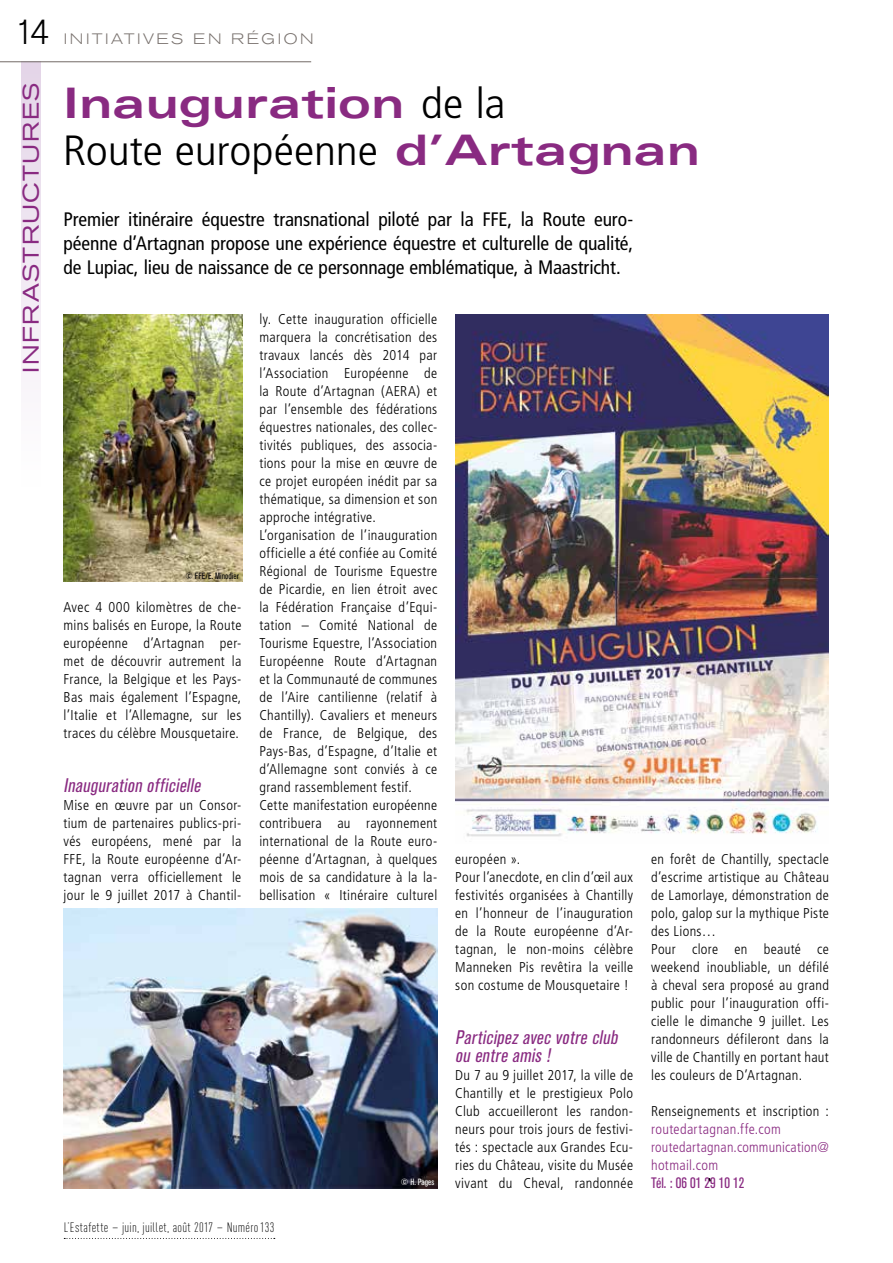
<style>
.page{position:relative;width:893px;height:1263px;background:#fff}
.page>*{position:absolute;margin:0;border:0;box-sizing:border-box;transform-origin:0 0}
.t1{font:300 condensed 42.3px "Frutiger LT Std";letter-spacing:-.005em;color:#000;scale:1.13 1}
.t2{font:700 expanded 42.3px "Univers";letter-spacing:.005em;color:#892a81;scale:1.05 1}
.t3{font:300 34.5px "Akzidenz Grotesk BQ";color:#000}
.t4{font:expanded 22.5px "Akzidenz Grotesk BQ";letter-spacing:.065em;color:#892a81}
.t5{font:condensed 19.5px/24px "Frutiger LT Std";letter-spacing:-.005em;color:#000;text-align:justify}
.t6{font:italic condensed 19.5px/18px "Akzidenz Grotesk BQ";color:#892a81}
.t7{font:300 expanded 15px "Akzidenz Grotesk BQ";letter-spacing:.175em;color:#79726e}
.t8{font:condensed 15px "Akzidenz Grotesk BQ";color:#892a81}
.t9{font:300 condensed 14.25px/18px "Frutiger LT Std";letter-spacing:.025em;color:#000;text-align:justify}
.t10{font:300 condensed 14.25px/18px "Frutiger LT Std";letter-spacing:.02em;color:#892a81}
.t11{font:300 13.5px "DIN Cond";letter-spacing:.025em;color:#000}
.t12{font:condensed 9px "Akzidenz Grotesk BQ";letter-spacing:.005em;color:#000}
.t13{font:condensed 9px "Akzidenz Grotesk BQ";letter-spacing:.005em;color:#fff}
.s1{font-family:"Frutiger LT Std";font-weight:300;font-stretch:condensed;color:#000}
.s2{font-family:"Univers";font-weight:700;font-stretch:expanded;color:#892a81}
.s3{font-size:15px}
</style>
<div class="page">
<div style="left:21px;top:62px;width:20px;height:425px;background:linear-gradient(to bottom,#e4d5e8,#fff)"></div>
<hr style="left:0;top:61px;width:311px;height:1px;background:#79726e">
<svg style="left:64px;top:1238px;width:211px;height:1px"></svg>
<img style="left:64px;top:908px;width:373px;height:280px">
<img style="left:64px;top:315px;width:178px;height:266px">
<img style="left:455px;top:315px;width:374px;height:522px">
<h2 class="t3" style="left:14px;top:12px;width:37px">14</h2>
<p class="t7" style="left:64px;top:30px;width:251px">INITIATIVES EN RÉGION</p>
<h3 class="t4" style="left:18px;top:373px;width:291px;rotate:-90deg">INFRASTRUCTURES</h3>
<h1 class="t2" style="left:63px;top:79px;width:423px">Inauguration <span class="s1">de la</span></h1>
<h1 class="t1" style="left:63px;top:126px;width:565px">Route européenne <span class="s2">d’Artagnan</span></h1>
<h3 class="t5" style="left:64px;top:208px;width:571px">Premier itinéraire équestre transnational piloté par la FFE, la Route euro&shy;péenne d’Artagnan propose une expérience équestre et culturelle de qualité, de Lupiac, lieu de naissance de ce personnage emblématique, à Maastricht.</h3>
<p class="t12" style="left:185px;top:571px;width:55px">© FFE/E. Minodier</p>
<p class="t9" style="left:64px;top:598px;width:179px">Avec 4 000 kilomètres de che&shy;mins balisés en Europe, la Route européenne d’Artagnan per&shy;met de découvrir autrement la France, la Belgique et les Pays-Bas mais également l’Espagne, l’Italie et l’Allemagne, sur les traces du célèbre Mousquetaire.</p>
<h3 class="t6" style="left:64px;top:777px;width:142px">Inauguration officielle</h3>
<p class="t9" style="left:64px;top:796px;width:179px">Mise en œuvre par un Consor&shy;tium de partenaires publics-pri&shy;vés européens, mené par la FFE, la Route européenne d’Ar&shy;tagnan verra officiellement le jour le 9 juillet 2017 à Chantil-</p>
<p class="t9" style="left:259px;top:310px;width:179px;text-align:left">ly. Cette inauguration officielle marquera la concrétisation des travaux lancés dès 2014 par l’Association Européenne de la Route d’Artagnan (AERA) et par l’ensemble des fédérations équestres nationales, des collec&shy;tivités publiques, des associa&shy;tions pour la mise en œuvre de ce projet européen inédit par sa thématique, sa dimension et son approche intégrative.<br>L’organisation de l’inauguration officielle a été confiée au Comité<br>Régional de Tourisme Equestre de Picardie, en lien étroit avec la Fédération Française d’Equi&shy;tation – Comité National de<br>Tourisme Equestre, l’Association<br>Européenne Route d’Artagnan et la Communauté de communes de l’Aire cantilienne (relatif à<br>Chantilly). Cavaliers et meneurs de France, de Belgique, des<br>Pays-Bas, d’Espagne, d’Italie et d’Allemagne sont conviés à ce grand rassemblement festif.<br>Cette manifestation européenne contribuera au rayonnement international de la Route euro&shy;péenne d’Artagnan, à quelques mois de sa candidature à la la&shy;bellisation « Itinéraire culturel</p>
<p class="t13" style="left:401px;top:1176px;width:35px">© H. Pages</p>
<p class="t11" style="left:64px;top:1220px;width:212px">L’Estafette <span class="s3">–</span> juin, juillet, août 2017 <span class="s3">–</span> Numéro133</p>
<p class="t9" style="left:455px;top:850px;width:179px;text-align:left">européen ».<br>Pour l’anecdote, en clin d’œil aux festivités organisées à Chantilly en l’honneur de l’inauguration de la Route européenne d’Ar&shy;tagnan, le non-moins célèbre<br>Manneken Pis revêtira la veille son costume de Mousquetaire !</p>
<h3 class="t6" style="left:455px;top:1029px;width:168px">Participezavec votre club ou entre amis!</h3>
<p class="t9" style="left:455px;top:1066px;width:179px">Du 7 au 9 juillet 2017, la ville de Chantilly et le prestigieux Polo Club accueilleront les randon&shy;neurs pour trois jours de festivi&shy;tés : spectacle aux Grandes Ecu&shy;ries du Château, visite du Musée vivant du Cheval, randonnée</p>
<p class="t9" style="left:651px;top:850px;width:179px;text-align:left">en forêt de Chantilly, spectacle d’escrime artistique au Château de Lamorlaye, démonstration de polo, galop sur la mythique Piste des Lions…<br>Pour clore en beauté ce weekend inoubliable, un défilé à cheval sera proposé au grand public pour l’inauguration offi&shy;cielle le dimanche 9 juillet. Les randonneurs défileront dans la ville de Chantilly en portant haut les couleurs de D’Artagnan.</p>
<p class="t9" style="left:651px;top:1102px;width:179px">Renseignements et inscription :</p>
<p class="t10" style="left:651px;top:1120px;width:179px">routedartagnan.ffe.com routedartagnan.communication@ hotmail.com</p>
<p class="t8" style="left:651px;top:1174px;width:95px">Tél. : 06 01 29 10 12</p>
</div>
